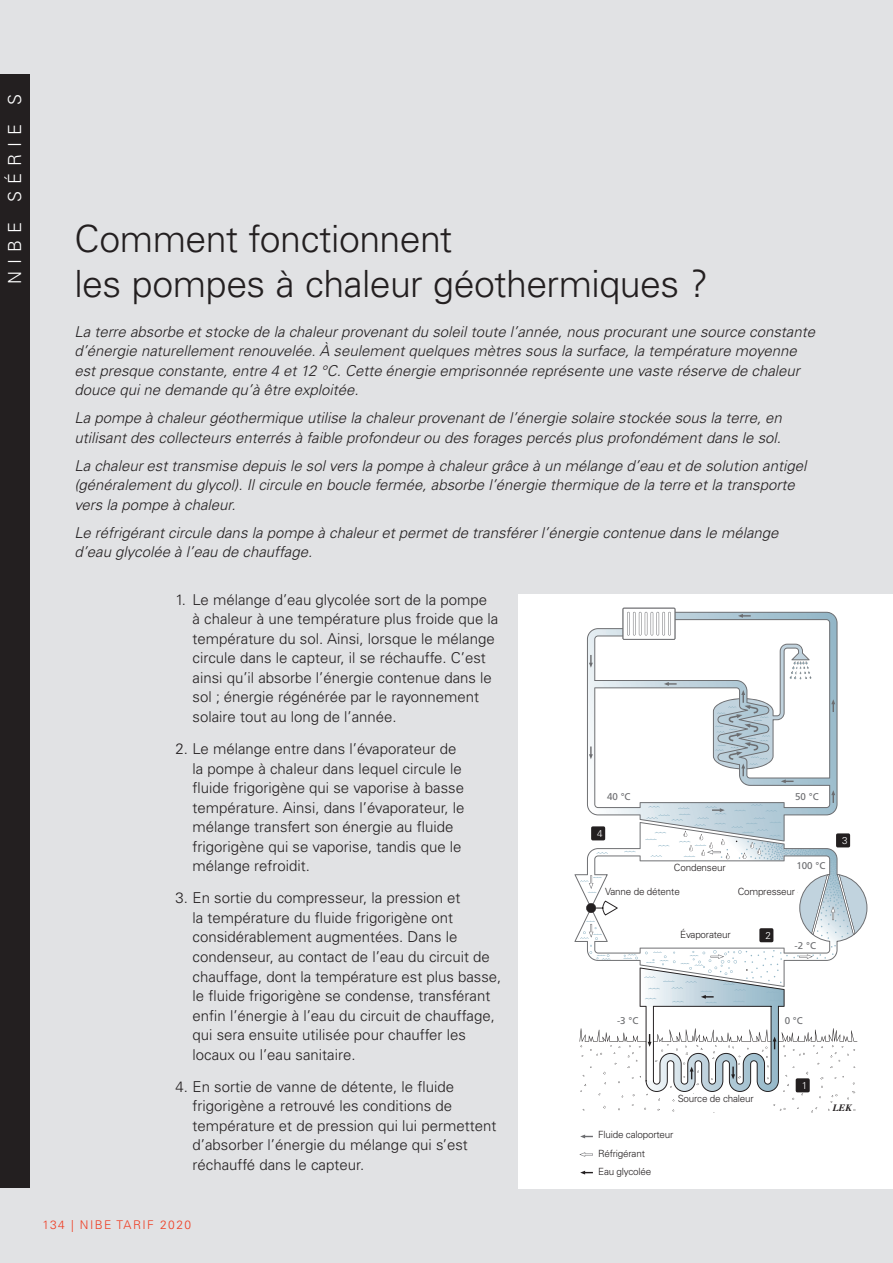
<style>
.page{position:relative;width:893px;height:1263px;background:#e1e2e4}
.page>*{position:absolute;margin:0;border:0;box-sizing:border-box;transform-origin:0 0}
.A4_Heading_H2{font:300 37.5px "Univers LT Pro 45";letter-spacing:-.015em;color:#231f20}
.A4_Subheading_H4{font:300 18px "Univers LT Pro 45";letter-spacing:.395em;color:#fff}
.t1{font:300 15px/19.5px "Univers LT Pro 45";color:#231f20}
.Lead_Paragraph{font:italic 300 15px/19.5px "Univers LT Pro 45";color:#231f20}
.t2{font:300 12px "Univers LT Pro 45";letter-spacing:.12em;color:#ef3c22}
.Bröd_-_Punkter{font:300 9.9px "Univers LT Pro 45";letter-spacing:-.02em;color:#231f20}
.Bildtext___Rubrik__f{font:300 9.9px "Univers LT Pro 45";color:#fff}
.t3{font:9.75px/18.3px "Frutiger";color:#231f20;text-align:justify}
.t4{font:9.75px "Frutiger";color:#6c6d70}
.t5{font:italic 700 9.75px "Times";color:#231f20}
</style>
<div class="page">
<div style="left:518px;top:594px;width:375px;height:594px;background:#fff"></div>
<svg style="left:587px;top:612px;width:250px;height:178px"></svg>
<svg style="left:622px;top:608px;width:53px;height:32px"></svg>
<svg style="left:664px;top:682px;width:13px;height:4px"></svg>
<svg style="left:738px;top:614px;width:13px;height:4px"></svg>
<svg style="left:579px;top:1152px;width:14px;height:5px"></svg>
<svg style="left:831px;top:699px;width:4px;height:13px"></svg>
<svg style="left:580px;top:1134px;width:13px;height:4px"></svg>
<svg style="left:580px;top:1171px;width:13px;height:3px"></svg>
<svg style="left:589px;top:655px;width:4px;height:13px"></svg>
<svg style="left:589px;top:746px;width:4px;height:13px"></svg>
<svg style="left:579px;top:790px;width:288px;height:322px"></svg>
<svg style="left:713px;top:644px;width:98px;height:139px"></svg>
<img style="left:795px;top:666px;width:16px;height:13px">
<div style="left:796px;top:1078px;width:14px;height:14px;background:#231f20;border-radius:2px"></div>
<div style="left:759px;top:928px;width:14px;height:14px;background:#231f20;border-radius:2px"></div>
<div style="left:836px;top:833px;width:14px;height:14px;background:#231f20;border-radius:2px"></div>
<div style="left:591px;top:826px;width:14px;height:14px;background:#231f20;border-radius:2px"></div>
<div style="left:662px;top:863px;width:75px;height:15px;background:#fff"></div>
<div style="left:736px;top:888px;width:61px;height:14px;background:#fff"></div>
<div style="left:605px;top:888px;width:86px;height:12px;background:#fff"></div>
<div style="left:680px;top:931px;width:56px;height:14px;background:#fff"></div>
<div style="left:678px;top:1094px;width:90px;height:18px;background:#fff"></div>
<div style="left:0;top:74px;width:30px;height:1114px;background:#231f20"></div>
<p class="A4_Subheading_H4" style="left:4px;top:284px;width:192px;rotate:-90deg">NIBE SÉRIE S</p>
<p class="A4_Heading_H2" style="left:74px;top:216px;width:380px">Comment fonctionnent</p>
<p class="A4_Heading_H2" style="left:74px;top:261px;width:635px">les pompes à chaleur géothermiques ?</p>
<p class="Lead_Paragraph" style="left:74px;top:322px;width:742px">La terre absorbe et stocke de la chaleur provenant du soleil toute l’année, nous procurant une source constante d’énergie naturellement renouvelée. À seulement quelques mètres sous la surface, la température moyenne est presque constante, entre 4 et 12 °C. Cette énergie emprisonnée représente une vaste réserve de chaleur douce qui ne demande qu’à être exploitée.</p>
<p class="Lead_Paragraph" style="left:74px;top:408px;width:709px">La pompe à chaleur géothermique utilise la chaleur provenant de l’énergie solaire stockée sous la terre, en utilisant des collecteurs enterrés à faible profondeur ou des forages percés plus profondément dans le sol.</p>
<p class="Lead_Paragraph" style="left:74px;top:456px;width:733px">La chaleur est transmise depuis le sol vers la pompe à chaleur grâce à un mélange d’eau et de solution antigel (généralement du glycol). Il circule en boucle fermée, absorbe l’énergie thermique de la terre et la transporte vers la pompe à chaleur.</p>
<p class="Lead_Paragraph" style="left:74px;top:523px;width:706px">Le réfrigérant circule dans la pompe à chaleur et permet de transférer l’énergie contenue dans le mélange d’eau glycolée à l’eau de chauffage.</p>
<p class="t1" style="left:193px;top:590px;width:307px;text-indent:-17px">1. Le mélange d’eau glycolée sort de la pompe<br>à chaleur à une température plus froide que la température du sol. Ainsi, lorsque le mélange circule dans le capteur, il se réchauffe. C’est ainsi qu’il absorbe l’énergie contenue dans le sol ; énergie régénérée par le rayonnement solaire tout au long de l’année.</p>
<p class="t1" style="left:193px;top:739px;width:274px;text-indent:-17px">2. Le mélange entre dans l’évaporateur de la pompe à chaleur dans lequel circule le fluide frigorigène qui se vaporise à basse température. Ainsi, dans l’évaporateur, le mélange transfert son énergie au fluide frigorigène qui se vaporise, tandis que le mélange refroidit.</p>
<p class="t1" style="left:193px;top:888px;width:310px;text-indent:-17px">3. En sortie du compresseur, la pression et<br>la température du fluide frigorigène ont considérablement augmentées. Dans le condenseur, au contact de l’eau du circuit de chauffage, dont la température est plus basse, le fluide frigorigène se condense, transférant enfin l’énergie à l’eau du circuit de chauffage, qui sera ensuite utilisée pour chauffer les locaux ou l’eau sanitaire.</p>
<p class="t1" style="left:193px;top:1077px;width:305px;text-indent:-17px">4. En sortie de vanne de détente, le fluide frigorigène a retrouvé les conditions de température et de pression qui lui permettent d’absorber l’énergie du mélange qui s’est réchauffé dans le capteur.</p>
<p class="t4" style="left:607px;top:791px;width:25px">40 °C</p>
<p class="t4" style="left:795px;top:791px;width:25px">50 °C</p>
<p class="Bildtext___Rubrik__f" style="left:597px;top:828px;width:7px">4</p>
<p class="Bildtext___Rubrik__f" style="left:842px;top:835px;width:7px">3</p>
<p class="t3" style="left:682px;top:860px;width:51px">Kondensor</p>
<p class="t4" style="left:796px;top:860px;width:30px">100 °C</p>
<p class="Bröd_-_Punkter" style="left:674px;top:861px;width:53px">Condenseur</p>
<p class="Bröd_-_Punkter" style="left:605px;top:886px;width:76px">Vanne de détente</p>
<p class="Bröd_-_Punkter" style="left:738px;top:886px;width:59px">Compresseur</p>
<p class="Bröd_-_Punkter" style="left:680px;top:928px;width:52px">Évaporateur</p>
<p class="t3" style="left:607px;top:884px;width:77px">Expansionsventil</p>
<p class="t3" style="left:743px;top:884px;width:55px">Kompressor</p>
<p class="Bildtext___Rubrik__f" style="left:765px;top:930px;width:7px">2</p>
<p class="t3" style="left:683px;top:930px;width:48px">Förångare</p>
<p class="t4" style="left:795px;top:939px;width:23px">-2 °C</p>
<p class="t4" style="left:617px;top:1015px;width:23px">-3 °C</p>
<p class="t4" style="left:785px;top:1015px;width:20px">0 °C</p>
<p class="Bildtext___Rubrik__f" style="left:802px;top:1080px;width:7px">1</p>
<p class="Bröd_-_Punkter" style="left:678px;top:1092px;width:78px">Source de chaleur</p>
<p class="t3" style="left:700px;top:1090px;width:53px">Värmekälla</p>
<p class="t5" style="left:833px;top:1102px;width:21px">LEK</p>
<p class="Bröd_-_Punkter" style="left:598px;top:1129px;width:77px">Fluide caloporteur</p>
<p class="Bröd_-_Punkter" style="left:598px;top:1147px;width:48px">Réfrigérant</p>
<p class="Bröd_-_Punkter" style="left:598px;top:1165px;width:55px">Eau glycolée</p>
<p class="t3" style="left:599px;top:1127px;width:61px">Värmebärare Köldmedium Köldbärare</p>
<p class="t2" style="left:43px;top:1217px;width:150px">134 | NIBE TARIF 2020</p>
</div>
